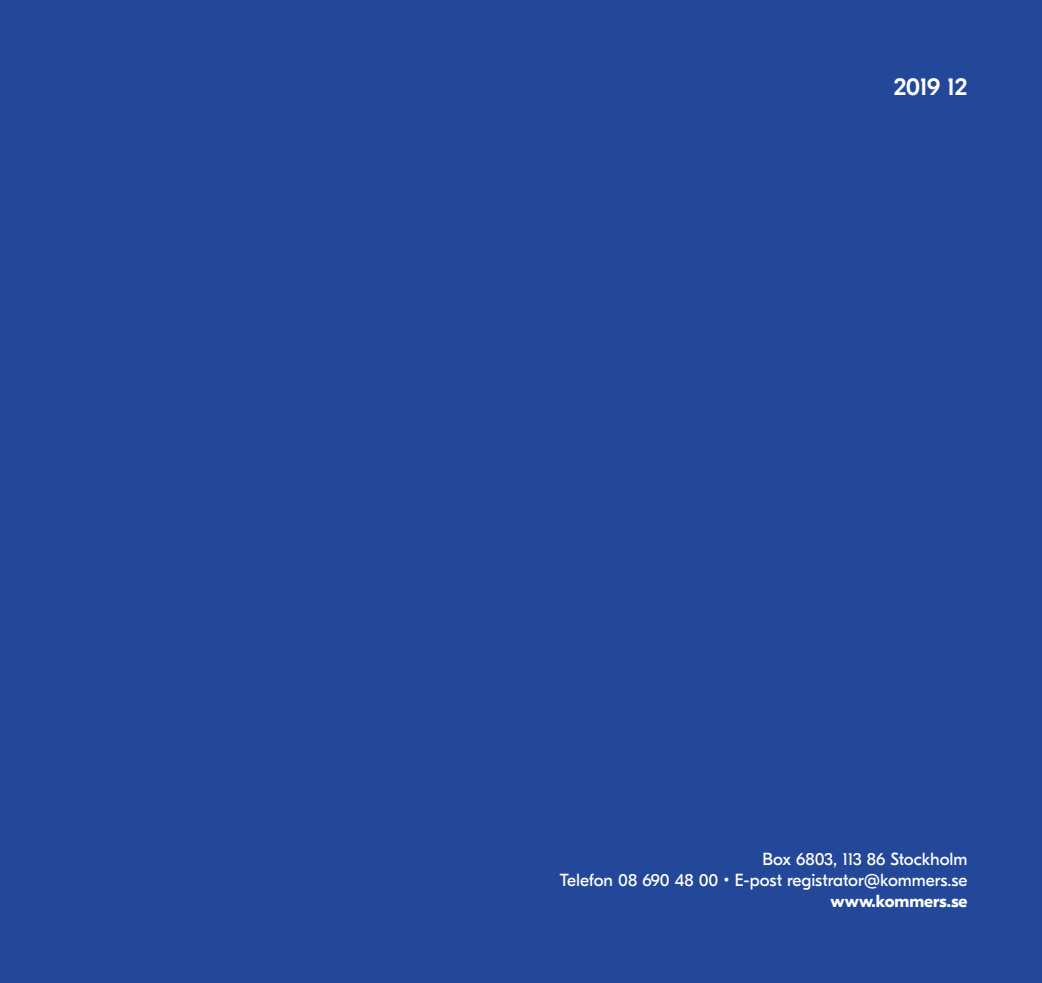
<style>
.page{position:relative;width:1042px;height:983px;background:#fff}
.page>*{position:absolute;margin:0;border:0;box-sizing:border-box;transform-origin:0 0}
.Datum{font:500 24.5px "GT Eesti Display";letter-spacing:-.02em;color:#fff}
.Om_Kommers{font:17.5px "GT Eesti Display";color:#fff}
.Om_Kommers-2{font:700 17.5px "GT Eesti Display";color:#fff}
</style>
<div class="page">
<div style="left:0;top:0;width:1042px;height:982px;background:#244899"></div>
<p class="Datum" style="left:893px;top:73px;width:75px">2019 12</p>
<p class="Om_Kommers" style="left:762px;top:848px;width:207px">Box 6803, 113 86 Stockholm</p>
<p class="Om_Kommers" style="left:560px;top:869px;width:409px">Telefon 08 690 48 00 • E-post registrator@kommers.se</p>
<p class="Om_Kommers-2" style="left:830px;top:890px;width:139px">www.kommers.se</p>
</div>
